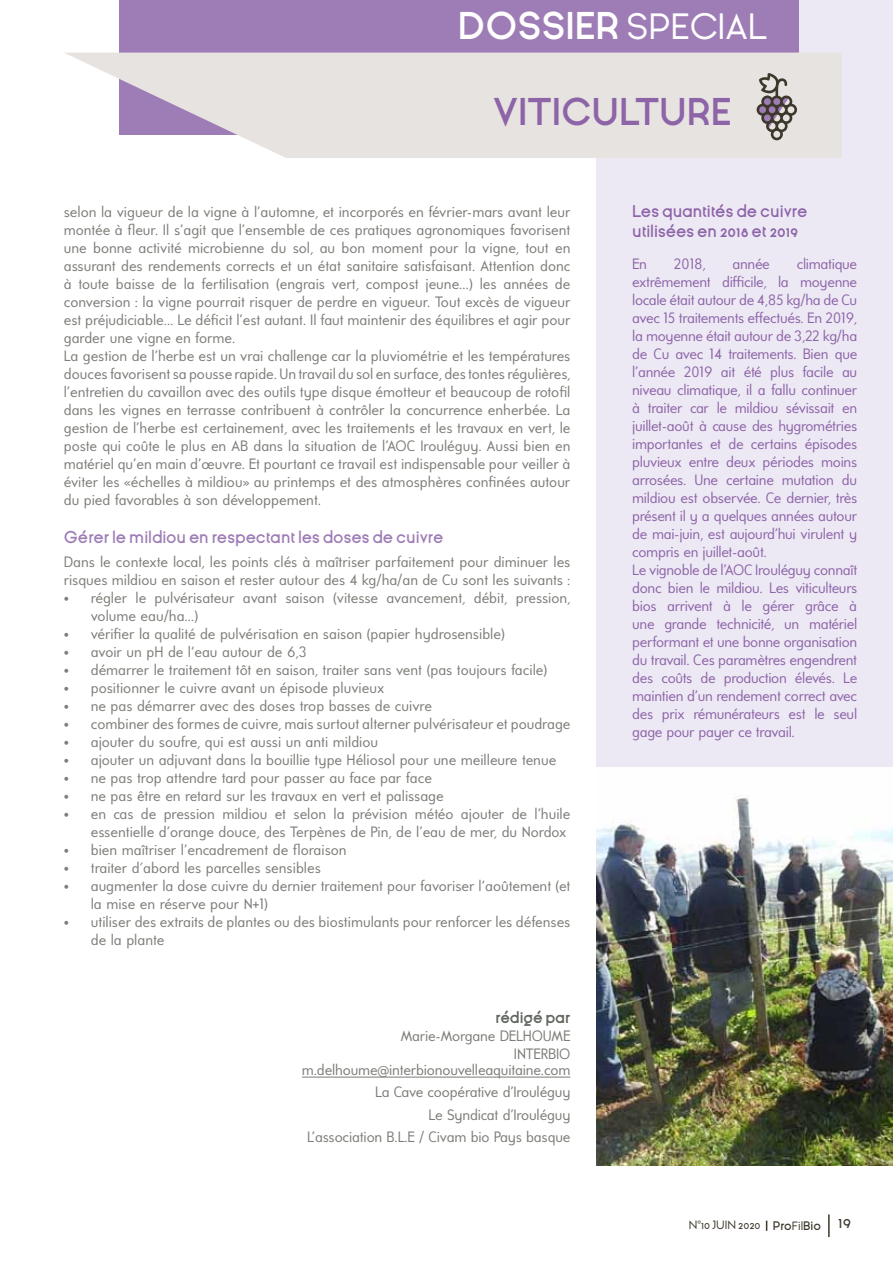
<style>
.page{position:relative;width:893px;height:1263px;background:#fff}
.page>*{position:absolute;margin:0;border:0;box-sizing:border-box;transform-origin:0 0}
.t1{font:700 36.6px "Ginora Sans";color:#fff}
.t2{font:700 36.6px "Ginora Sans";color:#8d64a8}
.t3{font:600 16.5px "Ginora Sans";color:#9e7cb6}
.t4{font:600 16.5px/19.8px "Ginora Sans";color:#8d64a8}
.t5{font:15px/18px "Universalis ADF Std";color:#7b7d77}
.t6{font:15px/18px "Universalis ADF Std";letter-spacing:-.02em;color:#8d64a8}
.t7{font:700 15px "Ginora Sans";letter-spacing:-.01em;color:#62675f}
.t8{font:12px "Ginora Sans";color:#3d382b}
.s1{font-weight:400}
.s2{font-weight:600}
.s3{font-size:18px}
</style>
<div class="page">
<hr style="left:828px;top:1214px;width:2px;height:23px;background:#3d382b">
<div style="left:597px;top:0;width:296px;height:767px;background:#ede9f4"></div>
<hr style="left:302px;top:1077px;width:268px;height:1px;background:#7b7d77">
<div style="left:119px;top:0;width:679px;height:134px;background:#9e7cb6"></div>
<svg style="left:65px;top:53px;width:777px;height:105px;background:#e6e1e1"></svg>
<svg style="left:757px;top:73px;width:40px;height:67px;background:#a8a19f"></svg>
<img style="left:597px;top:796px;width:296px;height:370px">
<h1 class="t1" style="left:458px;top:7px;width:311px">DOSSIER <span class="s1">SPECIAL</span></h1>
<h1 class="t2" style="left:493px;top:93px;width:23px">VITICULTURE</h1>
<p class="t5" style="left:64px;top:202px;width:508px">selon la vigueur de la vigne à l’automne, et incorporés en février-mars avant leur montée à fleur. Il s’agit que l’ensemble de ces pratiques agronomiques favorisent une bonne activité microbienne du sol, au bon moment pour la vigne, tout en assurant des rendements corrects et un état sanitaire satisfaisant. Attention donc à toute baisse de la fertilisation (engrais vert, compost jeune…) les années de conversion : la vigne pourrait risquer de perdre en vigueur. Tout excès de vigueur est préjudiciable… Le déficit l’est autant. Il faut maintenir des équilibres et agir pour garder une vigne en forme.<br>La gestion de l’herbe est un vrai challenge car la pluviométrie et les températures douces favorisent sa pousse rapide. Un travail du sol en surface, des tontes régulières, l’entretien du cavaillon avec des outils type disque émotteur et beaucoup de rotofil dans les vignes en terrasse contribuent à contrôler la concurrence enherbée. La gestion de l’herbe est certainement, avec les traitements et les travaux en vert, le poste qui coûte le plus en AB dans la situation de l’AOC Irouléguy. Aussi bien en matériel qu’en main d’œuvre. Et pourtant ce travail est indispensable pour veiller à éviter les «échelles à mildiou» au printemps et des atmosphères confinées autour du pied favorables à son développement.</p>
<p class="t3" style="left:64px;top:528px;width:381px">Gérer le mildiou en respectant les doses de cuivre</p>
<p class="t5" style="left:64px;top:552px;width:508px">Dans le contexte local, les points clés à maîtriser parfaitement pour diminuer les risques mildiou en saison et rester autour des 4 kg/ha/an de Cu sont les suivants :</p>
<p class="t5" style="left:91px;top:588px;width:481px;text-indent:-27px">• régler le pulvérisateur avant saison (vitesse avancement, débit, pression, volume eau/ha…)</p>
<p class="t5" style="left:64px;top:624px;width:443px">• vérifier la qualité de pulvérisation en saison (papier hydrosensible)</p>
<p class="t5" style="left:64px;top:642px;width:244px">• avoir un pH de l‘eau autour de 6,3</p>
<p class="t5" style="left:64px;top:660px;width:485px">• démarrer le traitement tôt en saison, traiter sans vent (pas toujours facile)</p>
<p class="t5" style="left:64px;top:678px;width:322px">• positionner le cuivre avant un épisode pluvieux</p>
<p class="t5" style="left:64px;top:696px;width:370px">• ne pas démarrer avec des doses trop basses de cuivre</p>
<p class="t5" style="left:64px;top:714px;width:508px">• combiner des formes de cuivre, mais surtout alterner pulvérisateur et poudrage</p>
<p class="t5" style="left:64px;top:732px;width:316px">• ajouter du soufre, qui est aussi un anti mildiou</p>
<p class="t5" style="left:64px;top:750px;width:494px">• ajouter un adjuvant dans la bouillie type Héliosol pour une meilleure tenue</p>
<p class="t5" style="left:64px;top:768px;width:370px">• ne pas trop attendre tard pour passer au face par face</p>
<p class="t5" style="left:64px;top:786px;width:381px">• ne pas être en retard sur les travaux en vert et palissage</p>
<p class="t5" style="left:64px;top:804px;width:508px;text-align:right">• en cas de pression mildiou et selon la prévision météo ajouter de l’huile essentielle d’orange douce, des Terpènes de Pin, de l’eau de mer, du Nordox</p>
<p class="t5" style="left:64px;top:840px;width:284px">• bien maîtriser l’encadrement de floraison</p>
<p class="t5" style="left:64px;top:858px;width:259px">• traiter d'abord les parcelles sensibles</p>
<p class="t5" style="left:91px;top:876px;width:481px;text-indent:-27px">• augmenter la dose cuivre du dernier traitement pour favoriser l‘aoûtement (et la mise en réserve pour N+1)</p>
<p class="t5" style="left:91px;top:912px;width:481px;text-indent:-27px">• utiliser des extraits de plantes ou des biostimulants pour renforcer les défenses de la plante</p>
<p class="t7" style="left:495px;top:1009px;width:77px">RÉDIGÉ PAR</p>
<p class="t5" style="left:401px;top:1026px;width:171px;text-align:right">Marie-Morgane DELHOUME<br>INTERBIO</p>
<p class="t5" style="left:302px;top:1058px;width:270px;line-height:22.2px;text-align:right">m.delhoume@interbionouvelleaquitaine.com La Cave coopérative d’Irouléguy<br>Le Syndicat d’Irouléguy<br>L’association B.L.E / Civam bio Pays basque</p>
<p class="t4" style="left:632px;top:202px;width:177px">Les quantités de cuivre utilisées en 2018 et 2019</p>
<p class="t6" style="left:632px;top:254px;width:16px">En</p>
<p class="t6" style="left:674px;top:254px;width:33px">2018,</p>
<p class="t6" style="left:732px;top:254px;width:39px">année</p>
<p class="t6" style="left:632px;top:254px;width:227px;text-indent:164px">climatique extrêmement difficile, la moyenne locale était autour de 4,85 kg/ha de Cu avec 15 traitements effectués. En 2019, la moyenne était autour de 3,22 kg/ha de Cu avec 14 traitements. Bien que l’année 2019 ait été plus facile au niveau climatique, il a fallu continuer à traiter car le mildiou sévissait en juillet-août à cause des hygrométries importantes et de certains épisodes pluvieux entre deux périodes moins arrosées. Une certaine mutation du mildiou est observée. Ce dernier, très présent il y a quelques années autour de mai-juin, est aujourd’hui virulent y compris en juillet-août.<br>Le vignoble de l’AOC Irouléguy connaît donc bien le mildiou. Les viticulteurs bios arrivent à le gérer grâce à une grande technicité, un matériel performant et une bonne organisation du travail. Ces paramètres engendrent des coûts de production élevés. Le maintien d’un rendement correct avec des prix rémunérateurs est le seul gage pour payer ce travail.</p>
<p class="t8" style="left:689px;top:1218px;width:164px">N°10 JUIN 2020 <span class="s2">Pro</span>FIL<span class="s2">Bio</span> <span class="s3">19</span></p>
</div>
